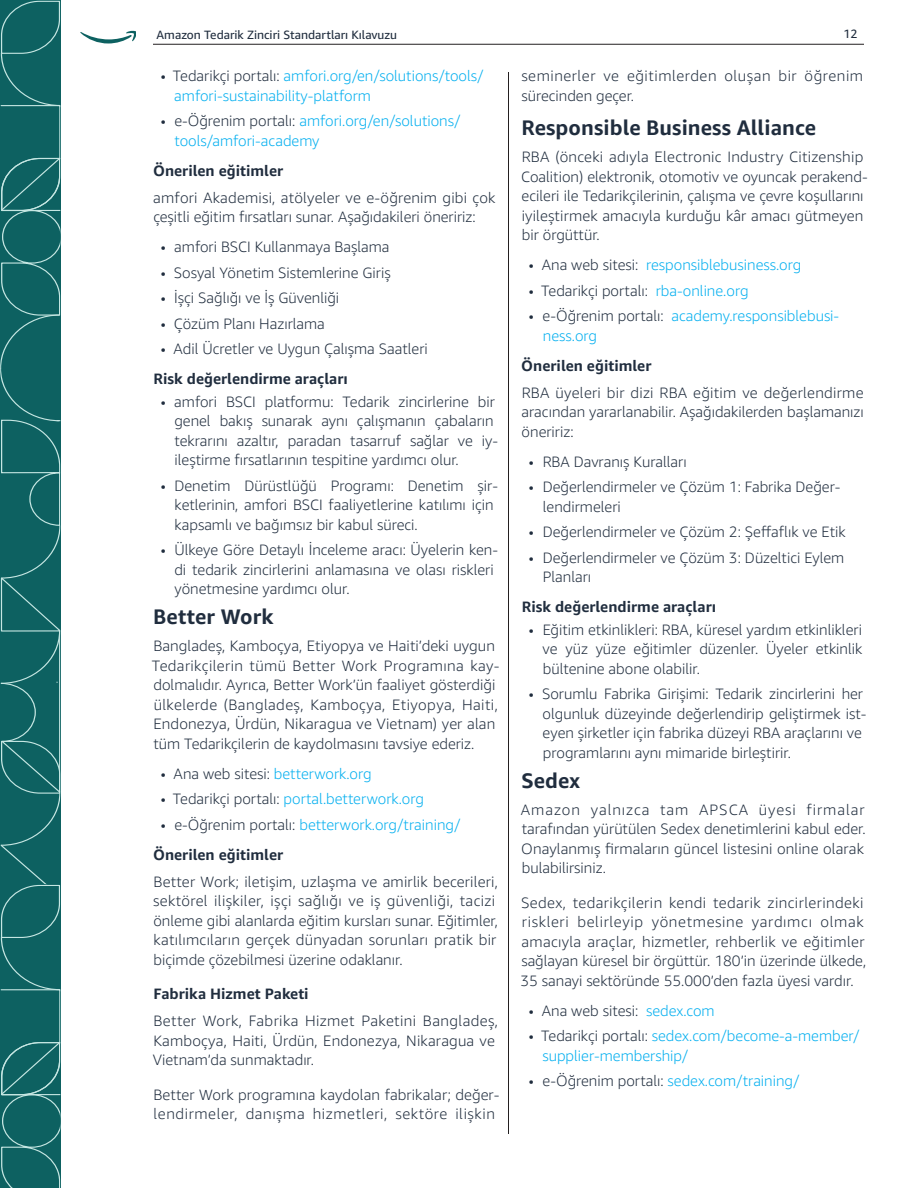
<style>
.page{position:relative;width:918px;height:1188px;background:#fff}
.page>*{position:absolute;margin:0;border:0;box-sizing:border-box;transform-origin:0 0}
.Body_Text-smaller_SCS-bold_-_ORG{font:700 21px "Amazon Ember";letter-spacing:.005em;color:#202d3e}
.Body_Text-smaller_SCS{font:300 15px/19.5px "Amazon Ember";color:#202d3e}
.t1{font:300 15px/19.5px "Amazon Ember";color:#00aeef}
.Body_Text-smaller_SCS-2{font:300 15px/19.5px "Amazon Ember";letter-spacing:.02em;color:#202d3e}
.Body_Text-smaller_SCS-bold_no_toc{font:700 15px "Amazon Ember";color:#202d3e}
.Body_Text-smaller_SCS-3{font:300 15px/19.5px "Amazon Ember";letter-spacing:.035em;color:#202d3e}
.t2{font:12px "Amazon Ember";color:#202d3e}
.s1{color:#202d3e}
.s2{color:#00aeef}
</style>
<div class="page">
<div style="left:0;top:794px;width:60px;height:50px;background:#0d6161"></div>
<svg style="left:0;top:0;width:60px;height:794px;background:#176868"></svg>
<svg style="left:0;top:844px;width:60px;height:344px;background:#156766"></svg>
<svg style="left:80px;top:31px;width:56px;height:12px"></svg>
<hr style="left:153px;top:44px;width:711px;height:1px;background:#231f20">
<hr style="left:508px;top:72px;width:1px;height:1062px;background:#231f20">
<p class="t2" style="left:157px;top:28px;width:242px">Amazon Tedarik Zinciri Standartları Kılavuzu</p>
<p class="t2" style="left:843px;top:26px;width:16px">12</p>
<p class="t1" style="left:174px;top:66px;width:311px;text-indent:-14px"><span class="s1">• Tedarikçi portalı:</span> amfori.org/en/solutions/tools/ amfori-sustainability-platform</p>
<p class="t1" style="left:174px;top:111px;width:288px;text-indent:-14px"><span class="s1">• e-Öğrenim portalı:</span> amfori.org/en/solutions/ tools/amfori-academy</p>
<p class="Body_Text-smaller_SCS-bold_no_toc" style="left:153px;top:161px;width:132px">Önerilen eğitimler</p>
<p class="Body_Text-smaller_SCS" style="left:153px;top:188px;width:344px">amfori Akademisi, atölyeler ve e-öğrenim gibi çok çeşitli eğitim fırsatları sunar. Aşağıdakileri öneririz:</p>
<p class="Body_Text-smaller_SCS" style="left:161px;top:237px;width:230px">• amfori BSCI Kullanmaya Başlama</p>
<p class="Body_Text-smaller_SCS" style="left:161px;top:263px;width:232px">• Sosyal Yönetim Sistemlerine Giriş</p>
<p class="Body_Text-smaller_SCS" style="left:161px;top:288px;width:180px">• İşçi Sağlığı ve İş Güvenliği</p>
<p class="Body_Text-smaller_SCS" style="left:161px;top:314px;width:166px">• Çözüm Planı Hazırlama</p>
<p class="Body_Text-smaller_SCS" style="left:161px;top:339px;width:269px">• Adil Ücretler ve Uygun Çalışma Saatleri</p>
<p class="Body_Text-smaller_SCS-bold_no_toc" style="left:154px;top:370px;width:196px">Risk değerlendirme araçları</p>
<p class="Body_Text-smaller_SCS" style="left:174px;top:392px;width:325px;text-indent:-14px">• amfori BSCI platformu: Tedarik zincirlerine bir genel bakış sunarak aynı çalışmanın çabaların tekrarını azaltır, paradan tasarruf sağlar ve iy&shy;ileştirme fırsatlarının tespitine yardımcı olur.</p>
<p class="Body_Text-smaller_SCS" style="left:175px;top:476px;width:325px;text-indent:-14px">• Denetim Dürüstlüğü Programı: Denetim şir&shy;ketlerinin, amfori BSCI faaliyetlerine katılımı için kapsamlı ve bağımsız bir kabul süreci.</p>
<p class="Body_Text-smaller_SCS" style="left:174px;top:540px;width:325px;text-indent:-14px">• Ülkeye Göre Detaylı İnceleme aracı: Üyelerin ken&shy;di tedarik zincirlerini anlamasına ve olası riskleri yönetmesine yardımcı olur.</p>
<p class="Body_Text-smaller_SCS-bold_-_ORG" style="left:153px;top:604px;width:122px">Better Work</p>
<p class="Body_Text-smaller_SCS" style="left:152px;top:636px;width:349px">Bangladeş, Kamboçya, Etiyopya ve Haiti’deki uygun Tedarikçilerin tümü Better Work Programına kay&shy;dolmalıdır. Ayrıca, Better Work’ün faaliyet gösterdiği ülkelerde (Bangladeş, Kamboçya, Etiyopya, Haiti, Endonezya, Ürdün, Nikaragua ve Vietnam) yer alan tüm Tedarikçilerin de kaydolmasını tavsiye ederiz.</p>
<p class="Body_Text-smaller_SCS" style="left:161px;top:764px;width:213px">• Ana web sitesi: <span class="s2">betterwork.org</span></p>
<p class="t1" style="left:161px;top:789px;width:265px"><span class="s1">• Tedarikçi portalı:</span> portal.betterwork.org</p>
<p class="t1" style="left:161px;top:815px;width:301px"><span class="s1">• e-Öğrenim portalı:</span> betterwork.org/training/</p>
<p class="Body_Text-smaller_SCS-bold_no_toc" style="left:153px;top:845px;width:132px">Önerilen eğitimler</p>
<p class="Body_Text-smaller_SCS" style="left:153px;top:872px;width:346px">Better Work; iletişim, uzlaşma ve amirlik becerileri, sektörel ilişkiler, işçi sağlığı ve iş güvenliği, tacizi önleme gibi alanlarda eğitim kursları sunar. Eğitimler, katılımcıların gerçek dünyadan sorunları pratik bir biçimde çözebilmesi üzerine odaklanır.</p>
<p class="Body_Text-smaller_SCS-bold_no_toc" style="left:154px;top:985px;width:157px">Fabrika Hizmet Paketi</p>
<p class="Body_Text-smaller_SCS" style="left:153px;top:1011px;width:347px">Better Work, Fabrika Hizmet Paketini Bangladeş,<br>Kamboçya, Haiti, Ürdün, Endonezya, Nikaragua ve<br>Vietnam’da sunmaktadır.</p>
<p class="Body_Text-smaller_SCS" style="left:153px;top:1085px;width:348px">Better Work programına kaydolan fabrikalar; değer&shy;lendirmeler, danışma hizmetleri, sektöre ilişkin</p>
<p class="Body_Text-smaller_SCS-3" style="left:521px;top:66px;width:343px">seminerler ve eğitimlerden oluşan bir öğrenim sürecinden geçer.</p>
<p class="Body_Text-smaller_SCS-bold_-_ORG" style="left:522px;top:115px;width:296px">Responsible Business Alliance</p>
<p class="Body_Text-smaller_SCS" style="left:521px;top:147px;width:348px">RBA (önceki adıyla Electronic Industry Citizenship Coalition) elektronik, otomotiv ve oyuncak perakend&shy;ecileri ile Tedarikçilerinin, çalışma ve çevre koşullarını iyileştirmek amacıyla kurduğu kâr amacı gütmeyen bir örgüttür.</p>
<p class="t1" style="left:529px;top:255px;width:274px"><span class="s1">• Ana web sitesi:</span> responsiblebusiness.org</p>
<p class="Body_Text-smaller_SCS" style="left:529px;top:281px;width:221px">• Tedarikçi portalı: <span class="s2">rba-online.org</span></p>
<p class="t1" style="left:543px;top:306px;width:298px;text-indent:-14px"><span class="s1">• e-Öğrenim portalı:</span> academy.responsiblebusi&shy;ness.org</p>
<p class="Body_Text-smaller_SCS-bold_no_toc" style="left:521px;top:356px;width:132px">Önerilen eğitimler</p>
<p class="Body_Text-smaller_SCS" style="left:522px;top:383px;width:344px;text-align:justify">RBA üyeleri bir dizi RBA eğitim ve değerlendirme aracından yararlanabilir. Aşağıdakilerden başlamanızı öneririz:</p>
<p class="Body_Text-smaller_SCS" style="left:529px;top:452px;width:159px">• RBA Davranış Kuralları</p>
<p class="Body_Text-smaller_SCS" style="left:543px;top:477px;width:299px;text-indent:-14px">• Değerlendirmeler ve Çözüm 1: Fabrika Değer&shy;lendirmeleri</p>
<p class="Body_Text-smaller_SCS" style="left:529px;top:522px;width:318px">• Değerlendirmeler ve Çözüm 2: Şeffaflık ve Etik</p>
<p class="Body_Text-smaller_SCS" style="left:543px;top:548px;width:303px;text-indent:-14px">• Değerlendirmeler ve Çözüm 3: Düzeltici Eylem<br>Planları</p>
<p class="Body_Text-smaller_SCS-bold_no_toc" style="left:522px;top:598px;width:196px">Risk değerlendirme araçları</p>
<p class="Body_Text-smaller_SCS" style="left:543px;top:620px;width:321px;text-align:justify;text-indent:-14px">• Eğitim etkinlikleri: RBA, küresel yardım etkinlikleri ve yüz yüze eğitimler düzenler. Üyeler etkinlik bültenine abone olabilir.</p>
<p class="Body_Text-smaller_SCS" style="left:543px;top:684px;width:325px;text-indent:-14px">• Sorumlu Fabrika Girişimi: Tedarik zincirlerini her olgunluk düzeyinde değerlendirip geliştirmek ist&shy;eyen şirketler için fabrika düzeyi RBA araçlarını ve programlarını aynı mimaride birleştirir.</p>
<p class="Body_Text-smaller_SCS-bold_-_ORG" style="left:521px;top:767px;width:60px">Sedex</p>
<p class="Body_Text-smaller_SCS" style="left:521px;top:800px;width:346px;text-align:justify">Amazon yalnızca tam APSCA üyesi firmalar tarafından yürütülen Sedex denetimlerini kabul eder.<br>Onaylanmış firmaların güncel listesini online olarak bulabilirsiniz.</p>
<p class="Body_Text-smaller_SCS-2" style="left:520px;top:893px;width:347px">Sedex, tedarikçilerin kendi tedarik zincirlerindeki riskleri belirleyip yönetmesine yardımcı olmak amacıyla araçlar, hizmetler, rehberlik ve eğitimler sağlayan küresel bir örgüttür. 180’in üzerinde ülkede, 35 sanayi sektöründe 55.000’den fazla üyesi vardır.</p>
<p class="Body_Text-smaller_SCS" style="left:529px;top:1001px;width:187px">• Ana web sitesi: <span class="s2">sedex.com</span></p>
<p class="t1" style="left:542px;top:1026px;width:319px;text-indent:-13px"><span class="s1">• Tedarikçi portalı:</span> sedex.com/become-a-member/ supplier-membership/</p>
<p class="t1" style="left:529px;top:1071px;width:272px"><span class="s1">• e-Öğrenim portalı:</span> sedex.com/training/</p>
</div>
